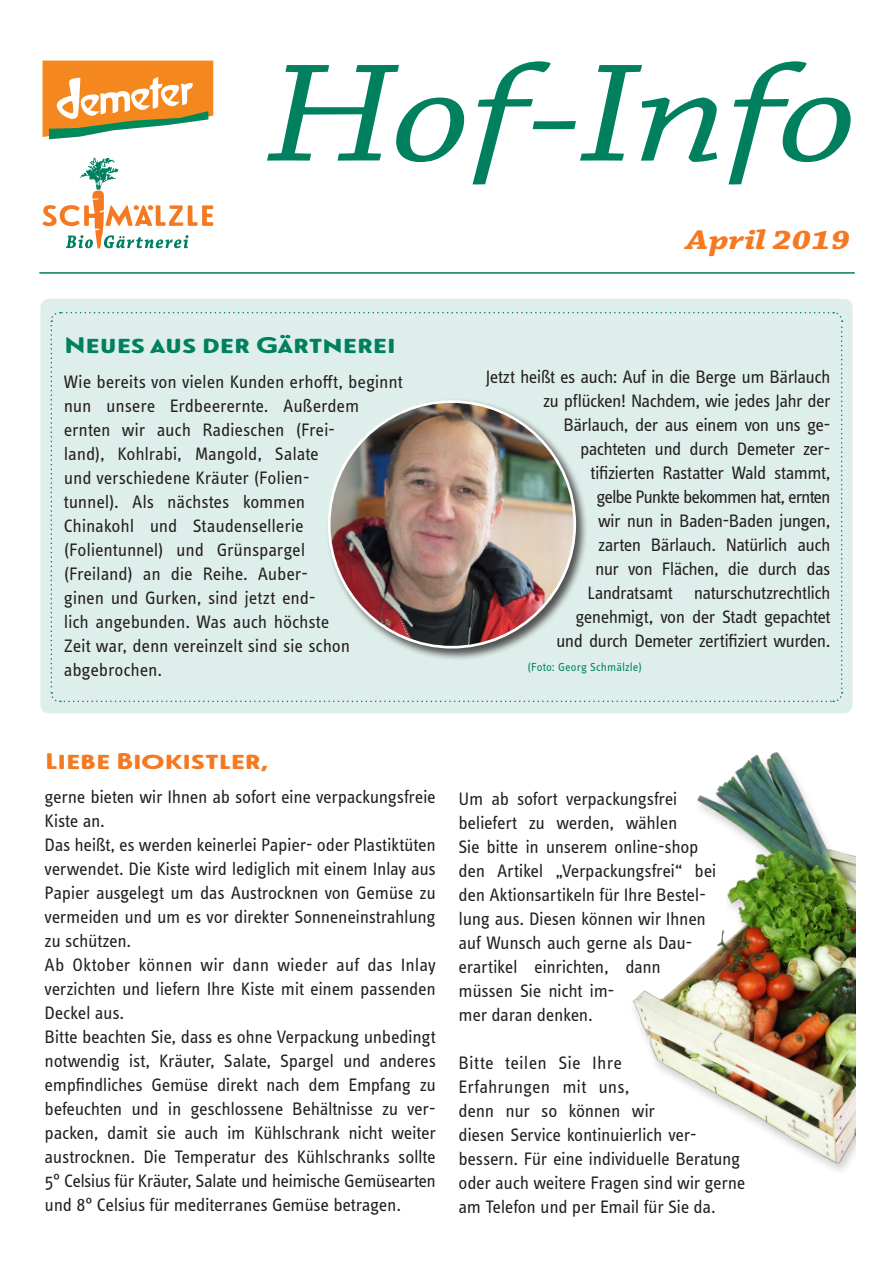
<style>
.page{position:relative;width:893px;height:1263px;background:#fff}
.page>*{position:absolute;margin:0;border:0;box-sizing:border-box;transform-origin:0 0}
.t1{font:italic 147px "Chaparral Pro";letter-spacing:-.015em;color:#00805f;scale:1.24 1}
.t2{font:italic 700 28.5px "Chaparral Pro";color:#f47921;scale:1.24 1}
.t3{font:22.5px "Le Havre Rough Primary";letter-spacing:-.05em;color:#00805f;scale:1.24 1}
.t4{font:22.5px "Le Havre Rough Primary";letter-spacing:-.05em;color:#f47921;scale:1.24 1}
.t5{font:18.6px/24px "Info OT Text";letter-spacing:-.02em;color:#231f20}
.t6{font:12px "Info OT Text";letter-spacing:.01em;color:#00805f}
</style>
<div class="page">
<svg style="left:43px;top:61px;width:170px;height:78px"></svg>
<svg style="left:42px;top:157px;width:171px;height:92px"></svg>
<hr style="left:39px;top:272px;width:816px;height:2px;background:#00805f">
<div style="left:40px;top:299px;width:813px;height:414px;background:#deeeea;border-radius:9px"></div>
<svg style="left:50px;top:312px;width:793px;height:391px"></svg>
<div style="left:326px;top:399px;width:263px;height:262px;background:#231f20;opacity:.75"></div>
<img style="left:329px;top:402px;width:246px;height:245px;border-radius:123px">
<img style="left:632px;top:752px;width:224px;height:419px">
<p class="t1" style="left:266px;top:33px;width:479px">Hof-Info</p>
<p class="t2" style="left:686px;top:223px;width:134px">April 2019</p>
<p class="t3" style="left:64px;top:333px;width:270px">Neues aus der Gärtnerei</p>
<p class="t5" style="left:64px;top:369px;width:341px">Wie bereits von vielen Kunden erhofft, beginnt nun unsere Erdbeerernte. Außerdem ernten wir auch Radieschen (Frei-<br>land), Kohlrabi, Mangold, Salate<br>und verschiedene Kräuter (Folien-<br>tunnel). Als nächstes kommen<br>Chinakohl und Staudensellerie (Folientunnel) und Grünspargel<br>(Freiland) an die Reihe. Auber-<br>ginen und Gurken, sind jetzt end-<br>lich angebunden. Was auch höchste<br>Zeit war, denn vereinzelt sind sie schon abgebrochen.</p>
<p class="t5" style="left:486px;top:365px;width:347px;text-align:right">Jetzt heißt es auch: Auf in die Berge um Bärlauch zu pflücken! Nachdem, wie jedes Jahr der Bärlauch, der aus einem von uns ge-<br>pachteten und durch Demeter zer-<br>tifizierten Rastatter Wald stammt,<br>gelbe Punkte bekommen hat, ernten<br>wir nun in Baden-Baden jungen,<br>zarten Bärlauch. Natürlich auch<br>nur von Flächen, die durch das<br>Landratsamt naturschutzrechtlich<br>genehmigt, von der Stadt gepachtet<br>und durch Demeter zertifiziert wurden.</p>
<p class="t6" style="left:527px;top:660px;width:116px">(Foto: Georg Schmälzle)</p>
<p class="t4" style="left:45px;top:748px;width:183px">Liebe Biokistler,</p>
<p class="t5" style="left:45px;top:785px;width:393px">gerne bieten wir Ihnen ab sofort eine verpackungsfreie<br>Kiste an.</p>
<p class="t5" style="left:45px;top:833px;width:393px;text-align:justify">Das heißt, es werden keinerlei Papier- oder Plastiktüten verwendet. Die Kiste wird lediglich mit einem Inlay aus Papier ausgelegt um das Austrocknen von Gemüse zu vermeiden und um es vor direkter Sonneneinstrahlung zu schützen.</p>
<p class="t5" style="left:45px;top:953px;width:393px;text-align:justify">Ab Oktober können wir dann wieder auf das Inlay verzichten und liefern Ihre Kiste mit einem passenden Deckel aus.</p>
<p class="t5" style="left:45px;top:1025px;width:393px;text-align:justify">Bitte beachten Sie, dass es ohne Verpackung unbedingt notwendig ist, Kräuter, Salate, Spargel und anderes empfindliches Gemüse direkt nach dem Empfang zu befeuchten und in geschlossene Behältnisse zu ver&shy;packen, damit sie auch im Kühlschrank nicht weiter austrocknen. Die Temperatur des Kühlschranks sollte 5° Celsius für Kräuter, Salate und heimische Gemüsearten und 8° Celsius für mediterranes Gemüse betragen.</p>
<p class="t5" style="left:459px;top:786px;width:259px">Um ab sofort verpackungsfrei beliefert zu werden, wählen<br>Sie bitte in unserem online-shop den Artikel „Verpackungsfrei“ bei den Aktionsartikeln für Ihre Bestel&shy;lung aus. Diesen können wir Ihnen auf Wunsch auch gerne als Dau&shy;erartikel einrichten, dann müssen Sie nicht im-<br>mer daran denken.</p>
<p class="t5" style="left:459px;top:1050px;width:288px">Bitte teilen Sie Ihre<br>Erfahrungen mit uns,<br>denn nur so können wir<br>diesen Service kontinuierlich ver&shy;bessern. Für eine individuelle Beratung oder auch weitere Fragen sind wir gerne</p>
<p class="t5" style="left:459px;top:1194px;width:259px">am Telefon und per Email für Sie da.</p>
</div>
